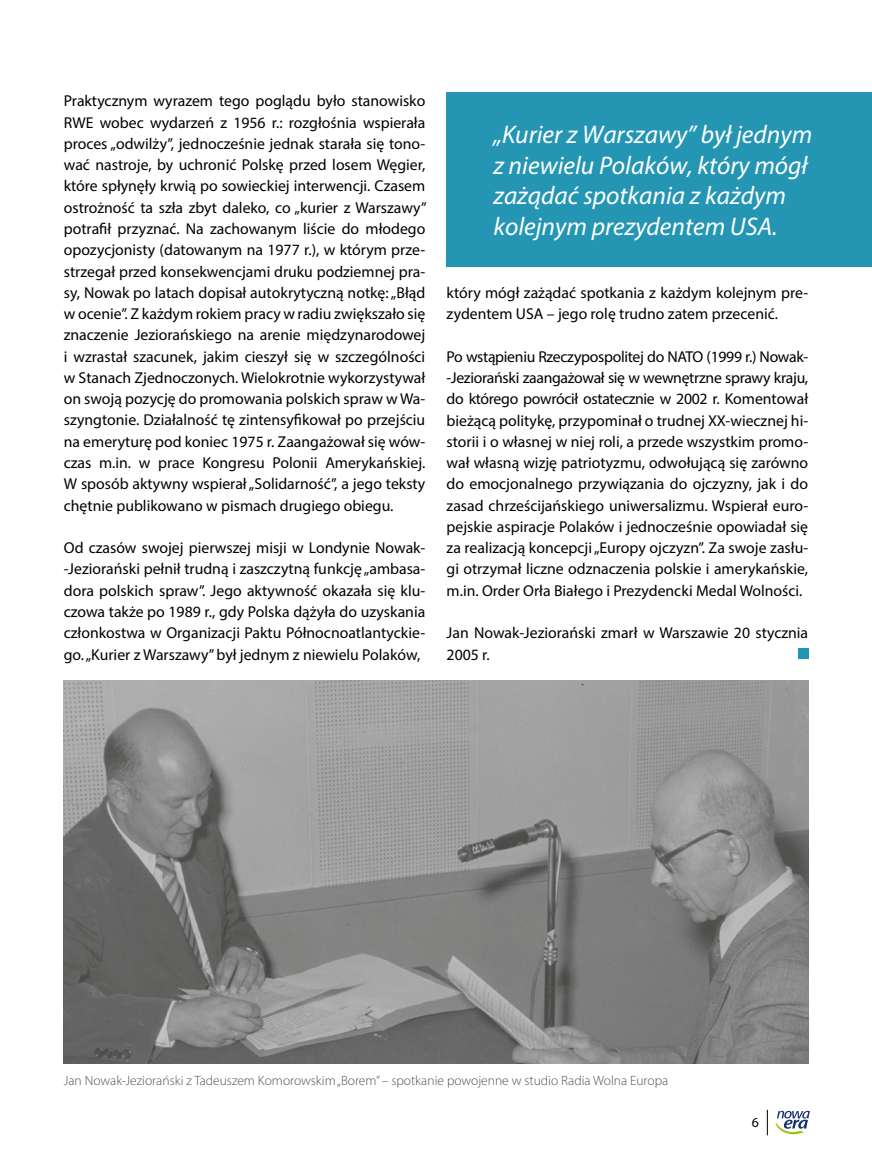
<style>
.page{position:relative;width:872px;height:1170px;background:#fff}
.page>*{position:absolute;margin:0;border:0;box-sizing:border-box;transform-origin:0 0}
.t1{font:italic 25.5px/30.6px "Myriad Pro";color:#fff}
.t2{font:15.75px/21.3px "Myriad Pro";color:#000;text-align:justify}
.t3{font:13.8px "Myriad Pro";color:#000}
.t4{font:300 13.5px "Myriad Pro";color:#000}
</style>
<div class="page">
<svg style="left:775px;top:1110px;width:35px;height:24px"></svg>
<svg style="left:767px;top:1109px;width:1px;height:26px"></svg>
<div style="left:446px;top:92px;width:426px;height:174px;background:#2496b4"></div>
<img style="left:64px;top:680px;width:744px;height:383px">
<div style="left:797px;top:648px;width:11px;height:10px;background:#2496b4"></div>
<p class="t2" style="left:64px;top:90px;width:364px">Praktycznym wyrazem tego poglądu było stanowisko RWE wobec wydarzeń z 1956 r.: rozgłośnia wspierała proces „odwilży”, jednocześnie jednak starała się tono&shy;wać nastroje, by uchronić Polskę przed losem Węgier, które spłynęły krwią po sowieckiej interwencji. Czasem ostrożność ta szła zbyt daleko, co „kurier z Warszawy” potrafił przyznać. Na zachowanym liście do młodego opozycjonisty (datowanym na 1977 r.), w którym prze&shy;strzegał przed konsekwencjami druku podziemnej pra&shy;sy, Nowak po latach dopisał autokrytyczną notkę: „Błąd w ocenie”. Z każdym rokiem pracy w radiu zwiększało się znaczenie Jeziorańskiego na arenie międzynarodowej i wzrastał szacunek, jakim cieszył się w szczególności w Stanach Zjednoczonych. Wielokrotnie wykorzystywał on swoją pozycję do promowania polskich spraw w Wa&shy;szyngtonie. Działalność tę zintensyfikował po przejściu na emeryturę pod koniec 1975 r. Zaangażował się wów&shy;czas m.in. w prace Kongresu Polonii Amerykańskiej.<br>W sposób aktywny wspierał „Solidarność”, a jego teksty chętnie publikowano w pismach drugiego obiegu.</p>
<p class="t2" style="left:64px;top:537px;width:363px">Od czasów swojej pierwszej misji w Londynie Nowak--Jeziorański pełnił trudną i zaszczytną funkcję „ambasa&shy;dora polskich spraw”. Jego aktywność okazała się klu&shy;czowa także po 1989 r., gdy Polska dążyła do uzyskania członkostwa w Organizacji Paktu Północnoatlantyckie&shy;go. „Kurier z Warszawy” był jednym z niewielu Polaków,</p>
<h1 class="t1" style="left:493px;top:119px;width:320px">„Kurier z Warszawy” był jednym z niewielu Polaków, który mógł zażądać spotkania z każdym kolejnym prezydentem USA.</h1>
<p class="t2" style="left:446px;top:282px;width:363px">który mógł zażądać spotkania z każdym kolejnym pre&shy;zydentem USA – jego rolę trudno zatem przecenić.</p>
<p class="t2" style="left:446px;top:345px;width:363px">Po wstąpieniu Rzeczypospolitej do NATO (1999 r.) Nowak--Jeziorański zaangażował się w wewnętrzne sprawy kraju, do którego powrócił ostatecznie w 2002 r. Komentował bieżącą politykę, przypominał o trudnej XX-wiecznej hi&shy;storii i o własnej w niej roli, a przede wszystkim promo&shy;wał własną wizję patriotyzmu, odwołującą się zarówno do emocjonalnego przywiązania do ojczyzny, jak i do zasad chrześcijańskiego uniwersalizmu. Wspierał euro&shy;pejskie aspiracje Polaków i jednocześnie opowiadał się za realizacją koncepcji „Europy ojczyzn”. Za swoje zasłu&shy;gi otrzymał liczne odznaczenia polskie i amerykańskie, m.in. Order Orła Białego i Prezydencki Medal Wolności.</p>
<p class="t2" style="left:446px;top:622px;width:363px">Jan Nowak-Jeziorański zmarł w Warszawie 20 stycznia<br>2005 r.</p>
<p class="t4" style="left:64px;top:1072px;width:606px">Jan Nowak-Jeziorański z Tadeuszem Komorowskim „Borem” – spotkanie powojenne w studio Radia Wolna Europa</p>
<p class="t3" style="left:751px;top:1114px;width:9px">6</p>
</div>
